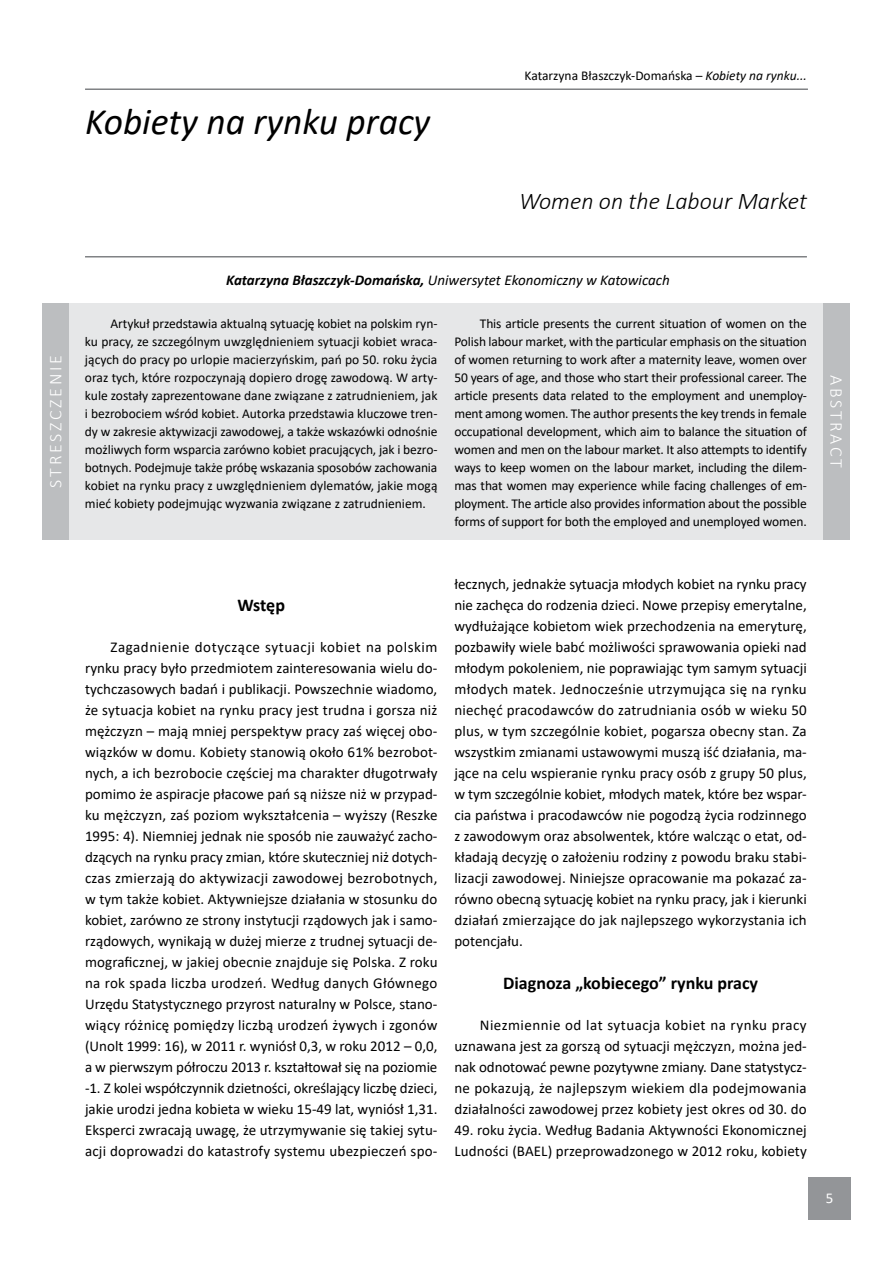
<style>
.page{position:relative;width:893px;height:1263px;background:#fff}
.page>*{position:absolute;margin:0;border:0;box-sizing:border-box;transform-origin:0 0}
.t1{font:italic 37.5px "Calibri";color:#000}
.t2{font:italic 300 24px "Calibri";color:#000}
.t3{font:700 18px "Calibri";color:#000}
.t4{font:300 18px "Calibri";letter-spacing:.15em;color:#fff}
.t5{font:15px/21px "Calibri";letter-spacing:.005em;color:#000;text-align:justify}
.t6{font:italic 15px "Calibri";color:#000}
.t7{font:15px "Calibri";color:#fff}
.t8{font:13.5px/18px "Calibri";letter-spacing:-.01em;color:#000;text-align:justify}
.s1{font-style:italic}
.s2{font-weight:700}
</style>
<div class="page">
<hr style="left:85px;top:88px;width:723px;height:2px;background:#808285">
<div style="left:808px;top:1178px;width:43px;height:42px;background:#939598"></div>
<div style="left:69px;top:303px;width:759px;height:237px;background:#e6e7e8"></div>
<div style="left:43px;top:303px;width:26px;height:237px;background:#bcbec0"></div>
<div style="left:823px;top:303px;width:27px;height:237px;background:#bcbec0"></div>
<hr style="left:85px;top:256px;width:722px;height:1px;background:#808285">
<h1 class="t1" style="left:85px;top:96px;width:347px">Kobiety na rynku pracy</h1>
<p class="t8" style="left:525px;top:67px;width:284px">Katarzyna Błaszczyk-Domańska – <span class="s1">Kobiety na rynku...</span></p>
<h2 class="t2" style="left:519px;top:186px;width:289px">Women on the Labour Market</h2>
<p class="t4" style="left:44px;top:488px;width:134px;rotate:-90deg">STRESZCZENIE</p>
<p class="t6" style="left:226px;top:269px;width:445px"><span class="s2">Katarzyna Błaszczyk-Domańska,</span> Uniwersytet Ekonomiczny w Katowicach</p>
<p class="t8" style="left:85px;top:314px;width:354px;text-indent:26px">Artykuł przedstawia aktualną sytuację kobiet na polskim ryn&shy;ku pracy, ze szczególnym uwzględnieniem sytuacji kobiet wraca&shy;jących do pracy po urlopie macierzyńskim, pań po 50. roku życia oraz tych, które rozpoczynają dopiero drogę zawodową. W arty&shy;kule zostały zaprezentowane dane związane z zatrudnieniem, jak i bezrobociem wśród kobiet. Autorka przedstawia kluczowe tren&shy;dy w zakresie aktywizacji zawodowej, a także wskazówki odnośnie możliwych form wsparcia zarówno kobiet pracujących, jak i bezro&shy;botnych. Podejmuje także próbę wskazania sposobów zachowania kobiet na rynku pracy z uwzględnieniem dylematów, jakie mogą mieć kobiety podejmując wyzwania związane z zatrudnieniem.</p>
<p class="t8" style="left:454px;top:314px;width:354px;text-indent:26px">This article presents the current situation of women on the Polish labour market, with the particular emphasis on the situation of women returning to work after a maternity leave, women over 50 years of age, and those who start their professional career. The article presents data related to the employment and unemploy&shy;ment among women. The author presents the key trends in female occupational development, which aim to balance the situation of women and men on the labour market. It also attempts to identify ways to keep women on the labour market, including the dilem&shy;mas that women may experience while facing challenges of em&shy;ployment. The article also provides information about the possible forms of support for both the employed and unemployed women.</p>
<p class="t4" style="left:848px;top:375px;width:95px;rotate:90deg">ABSTRACT</p>
<p class="t3" style="left:238px;top:592px;width:49px">Wstęp</p>
<p class="t5" style="left:85px;top:636px;width:354px;text-indent:26px">Zagadnienie dotyczące sytuacji kobiet na polskim rynku pracy było przedmiotem zainteresowania wielu do&shy;tychczasowych badań i publikacji. Powszechnie wiadomo, że sytuacja kobiet na rynku pracy jest trudna i gorsza niż mężczyzn – mają mniej perspektyw pracy zaś więcej obo&shy;wiązków w domu. Kobiety stanowią około 61% bezrobot&shy;nych, a ich bezrobocie częściej ma charakter długotrwały pomimo że aspiracje płacowe pań są niższe niż w przypad&shy;ku mężczyzn, zaś poziom wykształcenia – wyższy (Reszke 1995: 4). Niemniej jednak nie sposób nie zauważyć zacho&shy;dzących na rynku pracy zmian, które skuteczniej niż dotych&shy;czas zmierzają do aktywizacji zawodowej bezrobotnych, w tym także kobiet. Aktywniejsze działania w stosunku do kobiet, zarówno ze strony instytucji rządowych jak i samo&shy;rządowych, wynikają w dużej mierze z trudnej sytuacji de&shy;mograficznej, w jakiej obecnie znajduje się Polska. Z roku na rok spada liczba urodzeń. Według danych Głównego Urzędu Statystycznego przyrost naturalny w Polsce, stano&shy;wiący różnicę pomiędzy liczbą urodzeń żywych i zgonów (Unolt 1999: 16), w 2011 r. wyniósł 0,3, w roku 2012 – 0,0, a w pierwszym półroczu 2013 r. kształtował się na poziomie -1. Z kolei współczynnik dzietności, określający liczbę dzieci, jakie urodzi jedna kobieta w wieku 15-49 lat, wyniósł 1,31.<br>Eksperci zwracają uwagę, że utrzymywanie się takiej sytu&shy;acji doprowadzi do katastrofy systemu ubezpieczeń spo-</p>
<p class="t5" style="left:454px;top:573px;width:354px">łecznych, jednakże sytuacja młodych kobiet na rynku pracy nie zachęca do rodzenia dzieci. Nowe przepisy emerytalne, wydłużające kobietom wiek przechodzenia na emeryturę, pozbawiły wiele babć możliwości sprawowania opieki nad młodym pokoleniem, nie poprawiając tym samym sytuacji młodych matek. Jednocześnie utrzymująca się na rynku niechęć pracodawców do zatrudniania osób w wieku 50 plus, w tym szczególnie kobiet, pogarsza obecny stan. Za wszystkim zmianami ustawowymi muszą iść działania, ma&shy;jące na celu wspieranie rynku pracy osób z grupy 50 plus, w tym szczególnie kobiet, młodych matek, które bez wspar&shy;cia państwa i pracodawców nie pogodzą życia rodzinnego z zawodowym oraz absolwentek, które walcząc o etat, od&shy;kładają decyzję o założeniu rodziny z powodu braku stabi&shy;lizacji zawodowej. Niniejsze opracowanie ma pokazać za&shy;równo obecną sytuację kobiet na rynku pracy, jak i kierunki działań zmierzające do jak najlepszego wykorzystania ich potencjału.</p>
<p class="t3" style="left:503px;top:970px;width:256px">Diagnoza „kobiecego” rynku pracy</p>
<p class="t5" style="left:454px;top:1014px;width:354px;text-indent:26px">Niezmiennie od lat sytuacja kobiet na rynku pracy uznawana jest za gorszą od sytuacji mężczyzn, można jed&shy;nak odnotować pewne pozytywne zmiany. Dane statystycz&shy;ne pokazują, że najlepszym wiekiem dla podejmowania działalności zawodowej przez kobiety jest okres od 30. do</p>
<p class="t5" style="left:454px;top:1119px;width:354px">49. roku życia. Według Badania Aktywności Ekonomicznej<br>Ludności (BAEL) przeprowadzonego w 2012 roku, kobiety</p>
<p class="t7" style="left:826px;top:1188px;width:9px">5</p>
</div>
